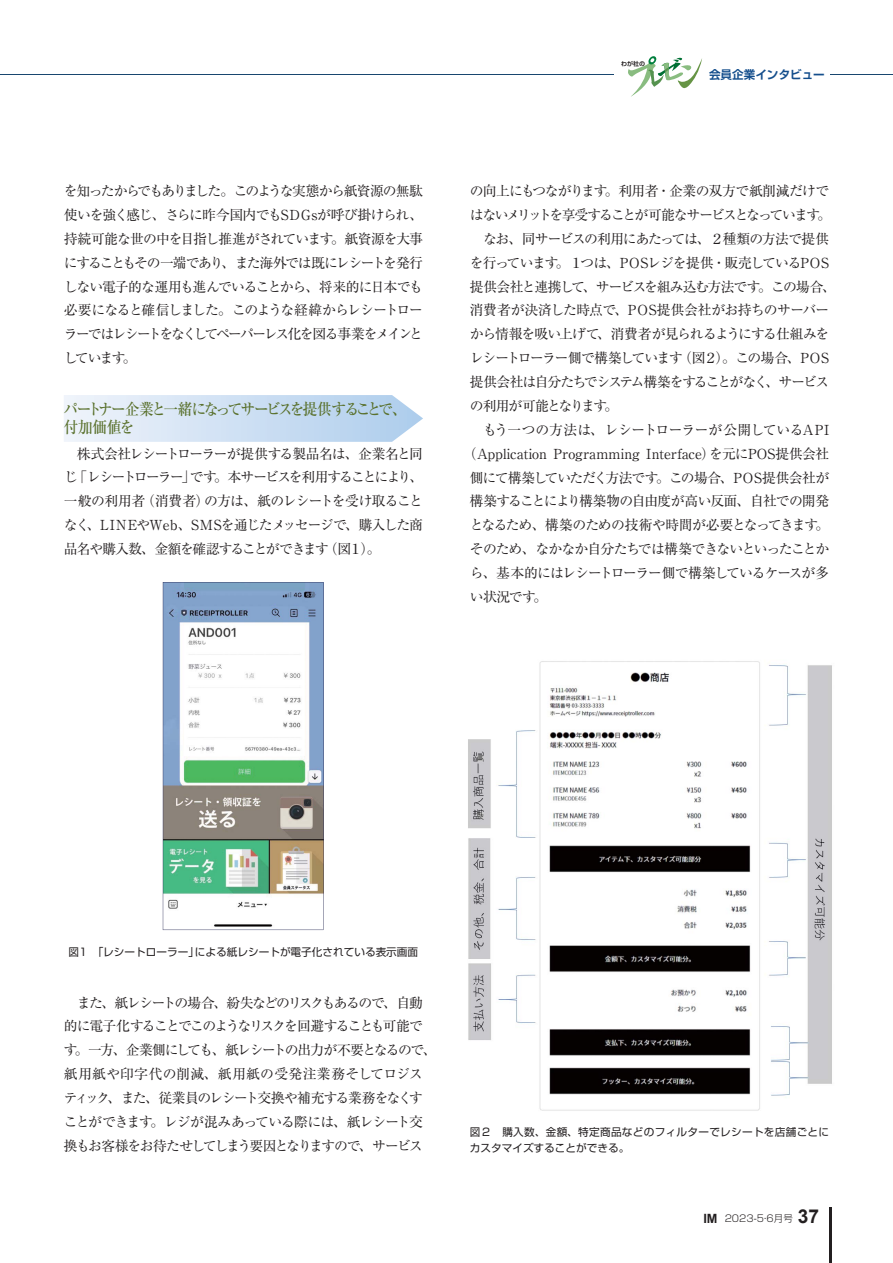
<style>
.page{position:relative;width:893px;height:1263px;background:#fff}
.page>*{position:absolute;margin:0;border:0;box-sizing:border-box;transform-origin:0 0}
.t1{font:15.9px/18px "Ryumin Pr 6 Medium 90 msp RKSJ H";letter-spacing:-.125em;color:#5a712d;scale:.93 1}
.t2{font:13.8px/23.9px "Ryumin Pr 6 Regular 90 msp RKSJ H";letter-spacing:-.07em;color:#231f20;text-align:justify}
.t3{font:13.8px/23.9px "Ryumin Pr 6 Regular 90 msp RKSJ H";letter-spacing:-.09em;color:#231f20}
.t4{font:13.8px "Ryumin Pr 6 Regular 90 msp RKSJ H";letter-spacing:-.01em;color:#231f20}
.t5{font:13.8px "Ryumin Pr 6 Regular 90 msp RKSJ H";letter-spacing:-.13em;color:#231f20}
.t6{font:13.8px "Ryumin Pr 6 Regular 90 msp RKSJ H";letter-spacing:-.105em;color:#231f20}
.t7{font:13.8px "Ryumin Pr 6 Regular 90 msp RKSJ H";letter-spacing:-.045em;color:#231f20}
.t8{font:13.8px "Ryumin Pr 6 Regular 90 msp RKSJ H";letter-spacing:-.03em;color:#231f20}
.t9{font:13.8px "Ryumin Pr 6 Regular 90 msp RKSJ H";letter-spacing:-.02em;color:#231f20}
.t10{font:13.8px "Ryumin Pr 6 Regular 90 msp RKSJ H";letter-spacing:-.1em;color:#231f20}
.t11{font:11.7px "Shin Go Pr 6 De Bold 90 msp RKSJ H";color:#144e8c}
.t12{font:10.65px/15.9px "Shin Go Pr 6 Regular 90 msp RKSJ H";letter-spacing:.03em;color:#231f20}
.t13{font:10.65px "Shin Go Pr 6 Regular 90 msp RKSJ H";color:#231f20}
.t14{font:9.6px "Shin Go Pro Light 90 msp RKSJ H";color:#231f20}
.t15{font:6px "Shin Go Pr 6 De Bold 90 msp RKSJ H";color:#231f20}
.s1{font-family:"Arial";font-weight:700;font-size:12.75px}
.s2{font-family:"Arial";font-weight:700;font-size:19.2px}
</style>
<div class="page">
<svg style="left:64px;top:395px;width:359px;height:47px;background:#d1e2f4"></svg>
<hr style="left:829px;top:1208px;width:2px;height:55px;background:#231f20">
<svg style="left:163px;top:582px;width:160px;height:348px"></svg>
<img style="left:468px;top:661px;width:364px;height:450px">
<hr style="left:0;top:74px;width:893px;height:1px;background:#18466f">
<div style="left:614px;top:69px;width:215px;height:32px;background:#fff"></div>
<svg style="left:628px;top:56px;width:74px;height:41px"></svg>
<p class="t2" style="left:64px;top:181px;width:361px">を知ったからでもありました。このような実態から紙資源の無駄使いを強く感じ、さらに昨今国内でもSDGsが呼び掛けられ、持続可能な世の中を目指し推進がされています。紙資源を大事にすることもその一端であり、また海外では既にレシートを発行しない電子的な運用も進んでいることから、将来的に日本でも必要になると確信しました。このような経緯からレシートローラーではレシートをなくしてペーパーレス化を図る事業をメインとしています。</p>
<p class="t1" style="left:63px;top:402px;width:370px">パートナー企業と一緒になってサービスを提供することで、付加価値を</p>
<p class="t2" style="left:64px;top:443px;width:361px;text-indent:13px">株式会社レシートローラーが提供する製品名は、企業名と同じ「レシートローラー」です。本サービスを利用することにより、一般の利用者（消費者）の方は、紙のレシートを受け取ることなく、LINEやWeb、SMSを通じたメッセージで、購入した商品名や購入数、金額を確認することができます（図１）。</p>
<p class="t15" style="left:621px;top:62px;width:25px">わが社の</p>
<p class="t11" style="left:709px;top:70px;width:117px">会員企業インタビュー</p>
<p class="t7" style="left:470px;top:186px;width:361px">の向上にもつながります。利用者・企業の双方で紙削減だけで</p>
<p class="t5" style="left:470px;top:210px;width:363px">はないメリットを享受することが可能なサービスとなっています。</p>
<p class="t2" style="left:483px;top:229px;width:348px">なお、同サービスの利用にあたっては、２種類の方法で提供</p>
<p class="t2" style="left:470px;top:252px;width:361px">を行っています。１つは、POSレジを提供・販売しているPOS</p>
<p class="t2" style="left:470px;top:276px;width:367px">提供会社と連携して、サービスを組み込む方法です。この場合、</p>
<p class="t8" style="left:470px;top:305px;width:361px">消費者が決済した時点で、POS提供会社がお持ちのサーバー</p>
<p class="t2" style="left:470px;top:324px;width:361px">から情報を吸い上げて、消費者が見られるようにする仕組みを</p>
<p class="t2" style="left:470px;top:348px;width:361px">レシートローラー側で構築しています（図２）。この場合、POS</p>
<p class="t6" style="left:470px;top:377px;width:361px">提供会社は自分たちでシステム構築をすることがなく、サービス</p>
<p class="t10" style="left:470px;top:400px;width:150px">の利用が可能となります。</p>
<p class="t9" style="left:483px;top:424px;width:348px">もう一つの方法は、レシートローラーが公開しているAPI</p>
<p class="t4" style="left:463px;top:448px;width:368px">（Application Programming Interface）を元にPOS提供会社</p>
<p class="t2" style="left:470px;top:467px;width:361px">側にて構築していただく方法です。この場合、POS提供会社が</p>
<p class="t2" style="left:470px;top:491px;width:361px">構築することにより構築物の自由度が高い反面、自社での開発</p>
<p class="t2" style="left:470px;top:515px;width:361px">となるため、構築のための技術や時間が必要となってきます。</p>
<p class="t2" style="left:470px;top:539px;width:361px">そのため、なかなか自分たちでは構築できないといったことか</p>
<p class="t2" style="left:470px;top:563px;width:361px">ら、基本的にはレシートローラー側で構築しているケースが多</p>
<p class="t2" style="left:470px;top:587px;width:79px">い状況です。</p>
<p class="t13" style="left:69px;top:948px;width:351px">図1　「レシートローラー」による紙レシートが電子化されている表示画面</p>
<p class="t3" style="left:64px;top:992px;width:374px;text-indent:13px">また、紙レシートの場合、紛失などのリスクもあるので、自動的に電子化することでこのようなリスクを回避することも可能です。一方、企業側にしても、紙レシートの出力が不要となるので、紙用紙や印字代の削減、紙用紙の受発注業務そしてロジスティック、また、従業員のレシート交換や補充する業務をなくすことができます。レジが混みあっている際には、紙レシート交換もお客様をお待たせしてしまう要因となりますので、サービス</p>
<p class="t12" style="left:470px;top:1126px;width:361px">図２　購入数、金額、特定商品などのフィルターでレシートを店舗ごとにカスタマイズすることができる。</p>
<p class="t14" style="left:703px;top:1215px;width:117px"><span class="s1">IM</span> 2023-5・6月号 <span class="s2">37</span></p>
</div>
